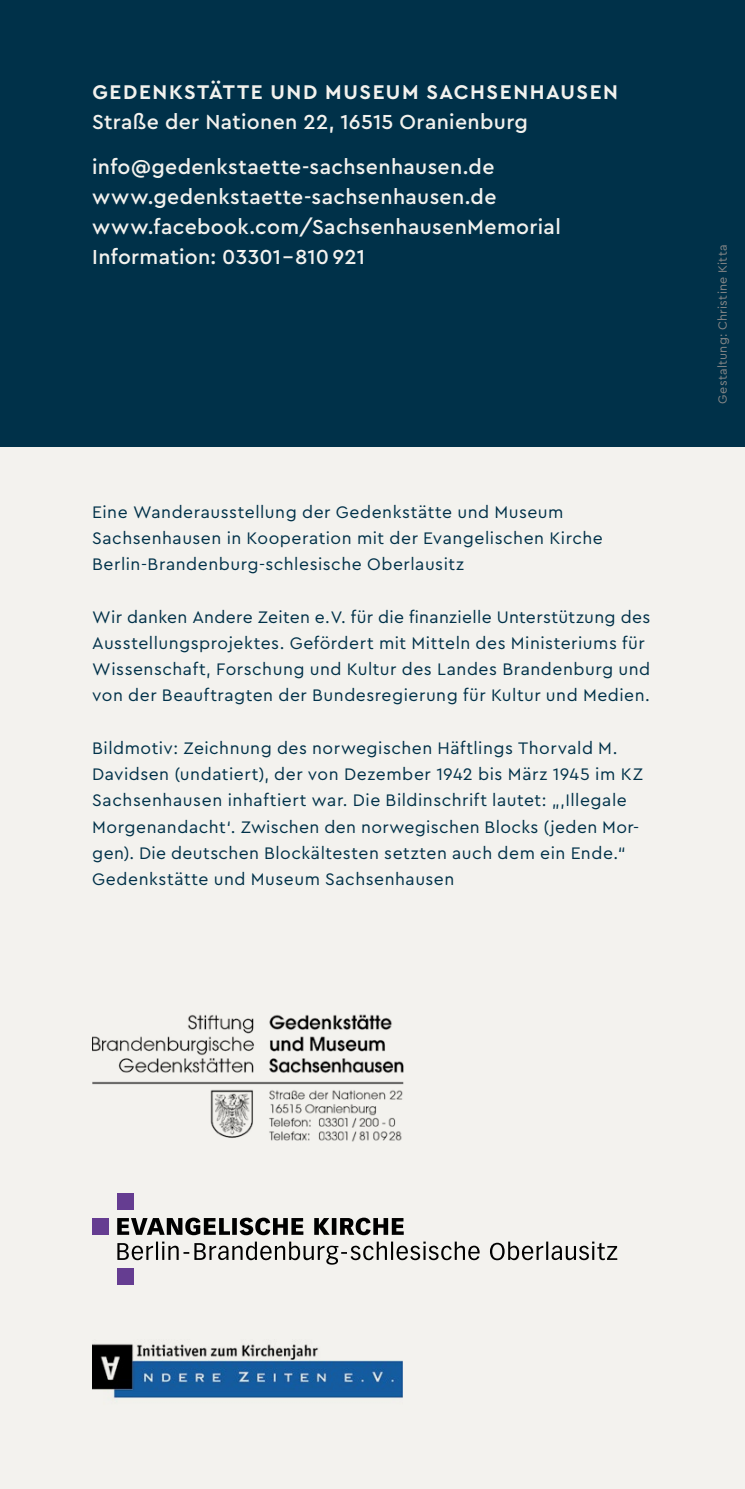
<style>
.page{position:relative;width:745px;height:1489px;background:#fff}
.page>*{position:absolute;margin:0;border:0;box-sizing:border-box;transform-origin:0 0}
.t1{font:500 21.25px/30px "Cera PRO";letter-spacing:.015em;color:#f3f2ee}
.t2{font:700 20.75px "Cera PRO";letter-spacing:.075em;color:#f3f2ee}
.t3{font:17.5px/26.2px "Cera PRO";letter-spacing:.03em;color:#003149}
.t4{font:12.5px "Cera PRO";letter-spacing:.025em;color:#878787}
</style>
<div class="page">
<div style="left:0;top:446px;width:744px;height:1042px;background:#f3f2ee"></div>
<div style="left:92px;top:1217px;width:17px;height:17px;background:#653d91"></div>
<div style="left:117px;top:1268px;width:17px;height:16px;background:#653d91"></div>
<div style="left:117px;top:1192px;width:17px;height:17px;background:#653d91"></div>
<svg style="left:117px;top:1217px;width:286px;height:18px"></svg>
<svg style="left:117px;top:1241px;width:500px;height:23px"></svg>
<div style="left:0;top:0;width:744px;height:446px;background:#003149"></div>
<img style="left:92px;top:1014px;width:312px;height:128px">
<img style="left:92px;top:1343px;width:310px;height:55px">
<img style="left:744px;top:446px;width:1px;height:1042px">
<p class="t2" style="left:92px;top:78px;width:526px">GEDENKSTÄTTE UND MUSEUM SACHSENHAUSEN</p>
<p class="t1" style="left:92px;top:98px;width:437px;line-height:45px">Straße der Nationen 22, 16515 Oranienburg info@gedenkstaette-sachsenhausen.de</p>
<p class="t1" style="left:92px;top:181px;width:470px">www.gedenkstaette-sachsenhausen.de www.facebook.com/SachsenhausenMemorial<br>Information: 03301-810 921</p>
<p class="t3" style="left:92px;top:498px;width:512px">Eine Wanderausstellung der Gedenkstätte und Museum<br>Sachsenhausen in Kooperation mit der Evangelischen Kirche<br>Berlin-Brandenburg-schlesische Oberlausitz</p>
<p class="t3" style="left:92px;top:603px;width:559px">Wir danken Andere Zeiten e.V. für die finanzielle Unterstützung des Ausstellungsprojektes. Gefördert mit Mitteln des Ministeriums für Wissenschaft, Forschung und Kultur des Landes Brandenburg und von der Beauftragten der Bundesregierung für Kultur und Medien.</p>
<p class="t3" style="left:92px;top:734px;width:552px">Bildmotiv: Zeichnung des norwegischen Häftlings Thorvald M.<br>Davidsen (undatiert), der von Dezember 1942 bis März 1945 im KZ Sachsenhausen inhaftiert war. Die Bildinschrift lautet: „‚Illegale Morgenandacht‘. Zwischen den norwegischen Blocks (jeden Mor&shy;gen). Die deutschen Blockältesten setzten auch dem ein Ende.“ Gedenkstätte und Museum Sachsenhausen</p>
<p class="t4" style="left:713px;top:403px;width:160px;rotate:-90deg">Gestaltung: Christine Kitta</p>
</div>
